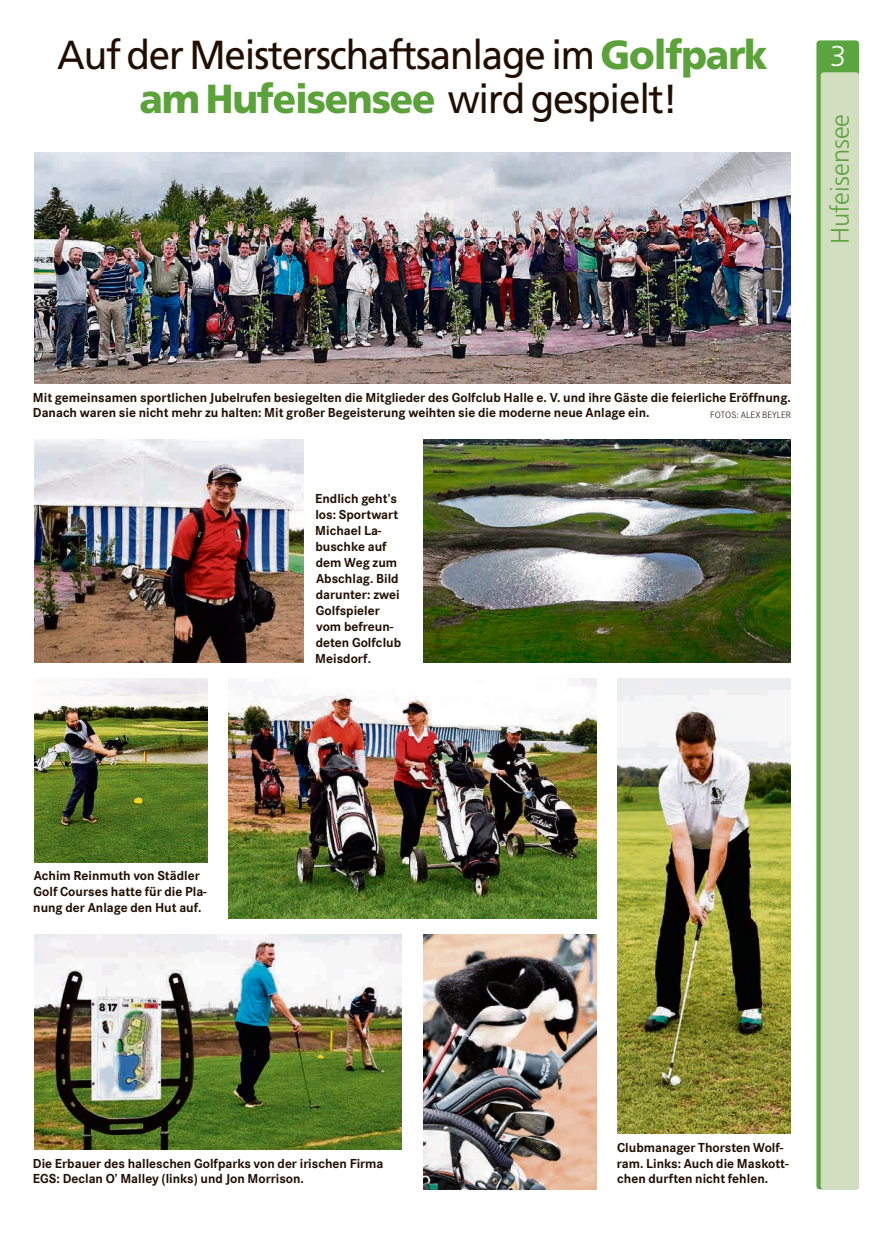
<style>
.page{position:relative;width:893px;height:1234px;background:#fff}
.page>*{position:absolute;margin:0;border:0;box-sizing:border-box;transform-origin:0 0}
.t1{font:40.5px/44.7px "Frutiger";letter-spacing:-.03em;color:#200e00;text-align:center;scale:.95 1}
.t2{font:300 28.65px "Frutiger";color:#fff}
.t3{font:300 25.5px "Frutiger";color:#5ba53f}
.t4{font:700 13.5px/15.9px "Corporate S";color:#200e00}
.t5{font:300 9.6px "Corporate S";color:#200e00}
.s1{font-weight:900;color:#5ba23a}
</style>
<div class="page">
<svg style="left:816px;top:40px;width:43px;height:1148px;fill:#5ba53f"></svg>
<div style="left:821px;top:72px;width:38px;height:1116px;background:#d2debf;border-radius:3px"></div>
<img style="left:34px;top:439px;width:270px;height:223px">
<img style="left:423px;top:439px;width:368px;height:223px">
<img style="left:34px;top:152px;width:757px;height:231px">
<img style="left:34px;top:934px;width:368px;height:215px">
<img style="left:618px;top:678px;width:173px;height:455px">
<img style="left:34px;top:678px;width:173px;height:184px">
<img style="left:423px;top:934px;width:173px;height:254px">
<img style="left:229px;top:678px;width:367px;height:239px">
<h1 class="t1" style="left:57px;top:32px;width:749px">Auf der Meisterschaftsanlage im <span class="s1">Golfpark am Hufeisensee</span> wird gespielt!</h1>
<h2 class="t2" style="left:830px;top:40px;width:17px">3</h2>
<h3 class="t3" style="left:825px;top:244px;width:132px;rotate:-90deg">Hufeisensee</h3>
<p class="t4" style="left:33px;top:389px;width:759px">Mit gemeinsamen sportlichen Jubelrufen besiegelten die Mitglieder des Golfclub Halle e. V. und ihre Gäste die feierliche Eröffnung.<br>Danach waren sie nicht mehr zu halten: Mit großer Begeisterung weihten sie die moderne neue Anlage ein.</p>
<p class="t5" style="left:710px;top:409px;width:82px">FOTOS: ALEX BEYLER</p>
<p class="t4" style="left:315px;top:491px;width:87px">Endlich geht’s los: Sportwart<br>Michael La&shy;buschke auf dem Weg zum<br>Abschlag. Bild darunter: zwei<br>Golfspieler vom befreun&shy;deten Golfclub<br>Meisdorf.</p>
<p class="t4" style="left:33px;top:867px;width:175px">Achim Reinmuth von Städler<br>Golf Courses hatte für die Pla&shy;nung der Anlage den Hut auf.</p>
<p class="t4" style="left:33px;top:1154px;width:352px">Die Erbauer des halleschen Golfparks von der irischen Firma<br>EGS: Declan O’ Malley (links) und Jon Morrison.</p>
<p class="t4" style="left:617px;top:1139px;width:173px">Clubmanager Thorsten Wolf&shy;ram. Links: Auch die Maskott&shy;chen durften nicht fehlen.</p>
</div>
